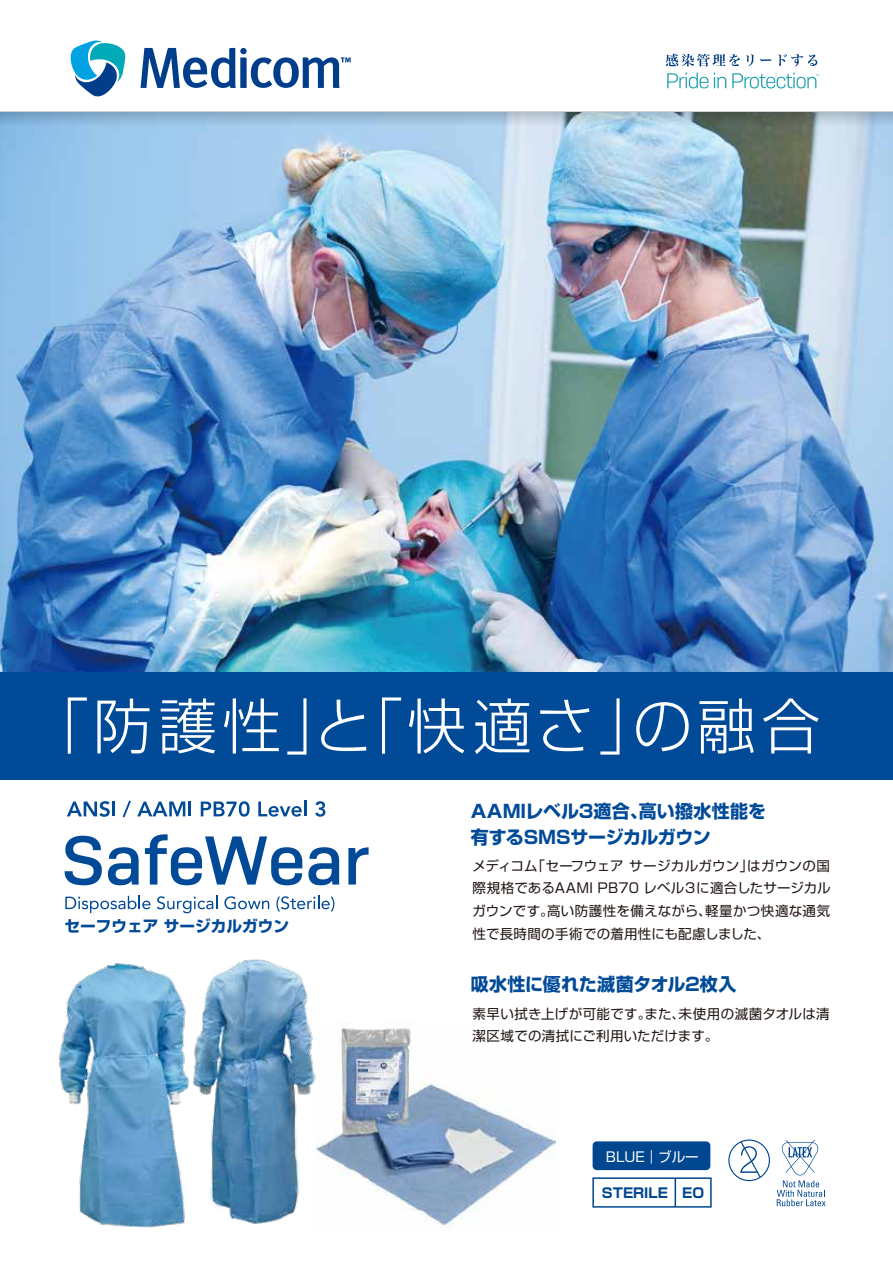
<style>
.page{position:relative;width:893px;height:1263px;background:#fff}
.page>*{position:absolute;margin:0;border:0;box-sizing:border-box;transform-origin:0 0}
.t1{font:300 60px "Shin Go Pro";letter-spacing:.095em;color:#fff}
.t2{font:700 18px/25.8px "Shin Go Pro";letter-spacing:-.005em;color:#004a98}
.t3{font:700 15.75px "Shin Go Pro";color:#004a98}
.t4{font:13.5px/22.8px "Shin Go Pro";letter-spacing:.02em;color:#221815;text-align:justify}
.t5{font:700 13.5px "Shin Go Pro";color:#00478f}
.t6{font:13.5px "Shin Go Pro";color:#fff}
</style>
<div class="page">
<img style="left:316px;top:1028px;width:240px;height:199px">
<img style="left:0;top:126px;width:893px;height:546px">
<div style="left:0;top:672px;width:893px;height:108px;background:#004a98"></div>
<svg style="left:65px;top:836px;width:37px;height:49px"></svg>
<svg style="left:108px;top:847px;width:31px;height:38px"></svg>
<svg style="left:145px;top:834px;width:157px;height:51px"></svg>
<svg style="left:308px;top:847px;width:31px;height:38px"></svg>
<svg style="left:348px;top:847px;width:21px;height:37px"></svg>
<svg style="left:65px;top:896px;width:85px;height:17px"></svg>
<svg style="left:157px;top:896px;width:60px;height:17px"></svg>
<svg style="left:224px;top:896px;width:45px;height:13px"></svg>
<svg style="left:276px;top:896px;width:58px;height:16px"></svg>
<img style="left:193px;top:959px;width:123px;height:265px">
<img style="left:59px;top:963px;width:130px;height:265px">
<svg style="left:67px;top:801px;width:43px;height:16px"></svg>
<hr style="left:112px;top:801px;width:3px;height:15px;background:#004a98">
<svg style="left:123px;top:800px;width:8px;height:17px"></svg>
<svg style="left:137px;top:801px;width:54px;height:15px"></svg>
<svg style="left:201px;top:801px;width:49px;height:16px"></svg>
<svg style="left:258px;top:801px;width:44px;height:16px"></svg>
<hr style="left:304px;top:800px;width:3px;height:16px;background:#004a98">
<svg style="left:315px;top:801px;width:10px;height:16px"></svg>
<div style="left:593px;top:1141px;width:117px;height:29px;background:#00478f;border-radius:4px"></div>
<div style="left:592px;top:1177px;width:120px;height:30px;border:2px solid #00478f"></div>
<svg style="left:675px;top:1178px;width:1px;height:29px"></svg>
<svg style="left:777px;top:1140px;width:49px;height:66px"></svg>
<svg style="left:728px;top:1139px;width:42px;height:42px"></svg>
<svg style="left:667px;top:73px;width:41px;height:15px"></svg>
<svg style="left:714px;top:73px;width:12px;height:15px"></svg>
<svg style="left:732px;top:73px;width:87px;height:15px"></svg>
<svg style="left:666px;top:54px;width:74px;height:12px"></svg>
<svg style="left:746px;top:54px;width:8px;height:12px"></svg>
<svg style="left:760px;top:58px;width:11px;height:3px"></svg>
<svg style="left:778px;top:54px;width:39px;height:12px"></svg>
<svg style="left:0;top:112px;width:893px;height:14px;background:#92b1c6"></svg>
<svg style="left:70px;top:40px;width:55px;height:57px"></svg>
<svg style="left:141px;top:48px;width:210px;height:40px"></svg>
<h1 class="t1" style="left:29px;top:677px;width:793px">「防護性」と「快適さ」の融合</h1>
<p class="t3" style="left:64px;top:914px;width:226px">セーフウェア サージカルガウン</p>
<h2 class="t2" style="left:471px;top:796px;width:297px">AAMIレベル3適合、高い撥水性能を有するSMSサージカルガウン</h2>
<p class="t4" style="left:472px;top:852px;width:360px">メディコム「セーフウェア サージカルガウン」はガウンの国際規格であるAAMI PB70 レベル３に適合したサージカルガウンです。高い防護性を備えながら、軽量かつ快適な通気性で長時間の手術での着用性にも配慮しました、</p>
<h2 class="t2" style="left:471px;top:969px;width:267px">吸水性に優れた滅菌タオル2枚入</h2>
<p class="t4" style="left:472px;top:1000px;width:359px">素早い拭き上げが可能です。また、未使用の滅菌タオルは清潔区域での清拭にご利用いただけます。</p>
<p class="t6" style="left:606px;top:1145px;width:95px">BLUE｜ブルー</p>
<p class="t5" style="left:602px;top:1182px;width:104px">STERILE EO</p>
</div>
